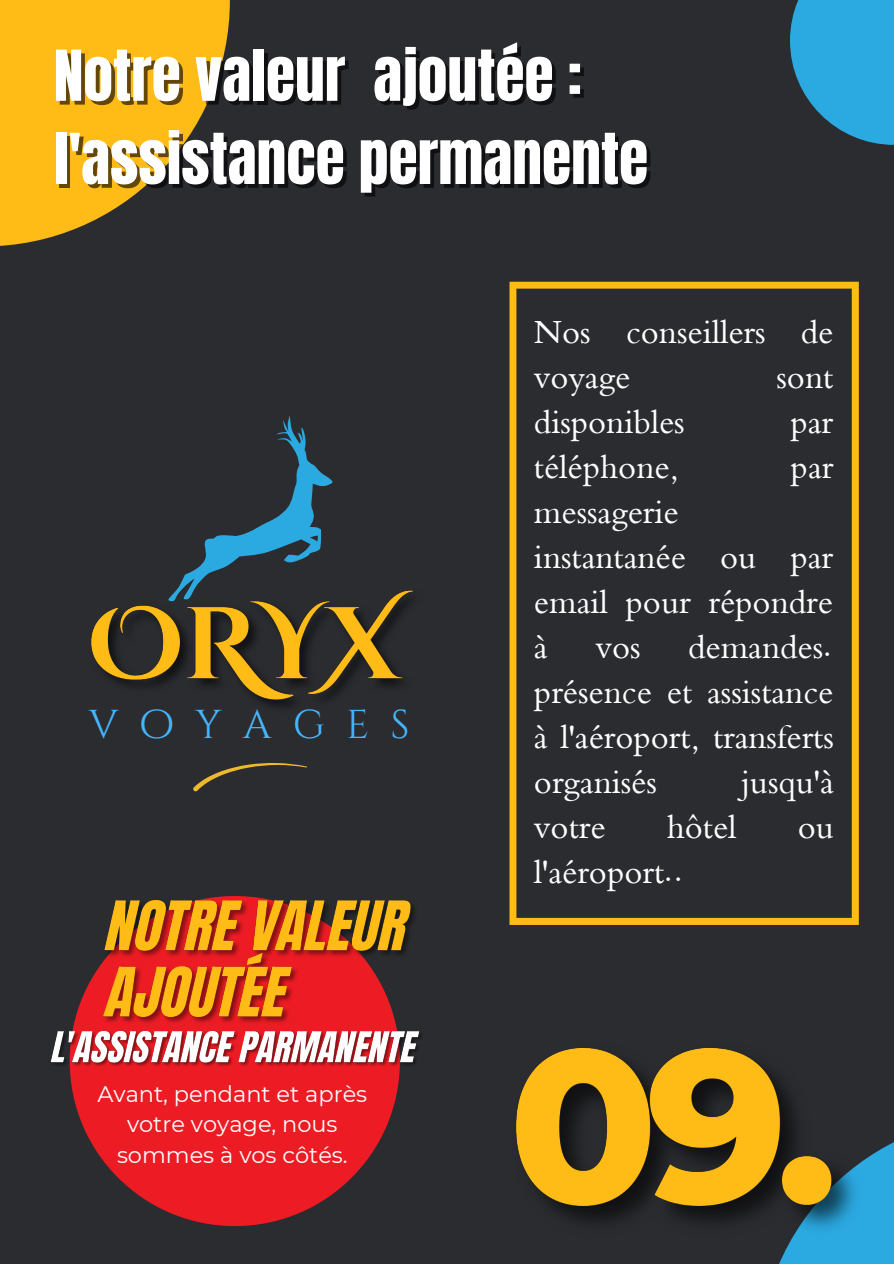
<style>
.page{position:relative;width:894px;height:1264px;background:#fff}
.page>*{position:absolute;margin:0;border:0;box-sizing:border-box;transform-origin:0 0}
.t1{font:59.55px/83.1px "Anton";color:#fff}
.t2{font:40.2px "Cinzel Decorative";letter-spacing:.525em;color:#45b6fe}
.t3{font:32.7px/45px "XB Tabriz";color:#fff}
.t4{font:22.5px/30.5px "Montserrat";color:#fff;text-align:center}
</style>
<div class="page">
<div style="left:0;top:0;width:893px;height:1263px;background:#2b2c30"></div>
<svg style="left:509px;top:282px;width:349px;height:642px"></svg>
<svg style="left:0;top:0;width:230px;height:246px;fill:#ffbb16"></svg>
<div style="left:869px;top:1142px;width:24px;height:121px;background:#2ba9e1"></div>
<svg style="left:790px;top:0;width:103px;height:145px"></svg>
<img style="left:516px;top:1048px;width:353px;height:215px">
<div style="left:70px;top:896px;width:330px;height:329px;background:#ed1c24;border-radius:50%"></div>
<img style="left:98px;top:896px;width:316px;height:122px">
<img style="left:50px;top:1018px;width:371px;height:63px">
<svg style="left:189px;top:416px;width:143px;height:157px"></svg>
<img style="left:91px;top:573px;width:322px;height:134px">
<svg style="left:193px;top:763px;width:114px;height:28px"></svg>
<p class="t1" style="left:54px;top:35px;width:596px">Notre valeur ajoutée : l'assistance permanente</p>
<p class="t2" style="left:89px;top:698px;width:322px">VOYAGES</p>
<p class="t4" style="left:97px;top:1078px;width:271px">Avant, pendant et après votre voyage, nous sommes à vos côtés.</p>
<p class="t3" style="left:534px;top:310px;width:301px">Nos conseillers de voyage</p>
<p class="t3" style="left:776px;top:355px;width:58px">sont</p>
<p class="t3" style="left:534px;top:400px;width:152px">disponibles</p>
<p class="t3" style="left:790px;top:400px;width:44px">par</p>
<p class="t3" style="left:534px;top:445px;width:147px">téléphone,</p>
<p class="t3" style="left:790px;top:445px;width:44px">par</p>
<p class="t3" style="left:534px;top:491px;width:300px">messagerie instantanée ou par email pour répondre à</p>
<p class="t3" style="left:534px;top:626px;width:301px;text-align:justify;text-indent:154px">demandes. présence et assistance à l'aéroport, transferts organisés</p>
<p class="t3" style="left:595px;top:626px;width:47px">vos</p>
<p class="t3" style="left:741px;top:761px;width:94px">jusqu'à</p>
<p class="t3" style="left:534px;top:806px;width:73px">votre</p>
<p class="t3" style="left:666px;top:806px;width:71px">hôtel</p>
<p class="t3" style="left:797px;top:806px;width:38px">ou</p>
<p class="t3" style="left:534px;top:851px;width:151px">l'aéroport..</p>
</div>
